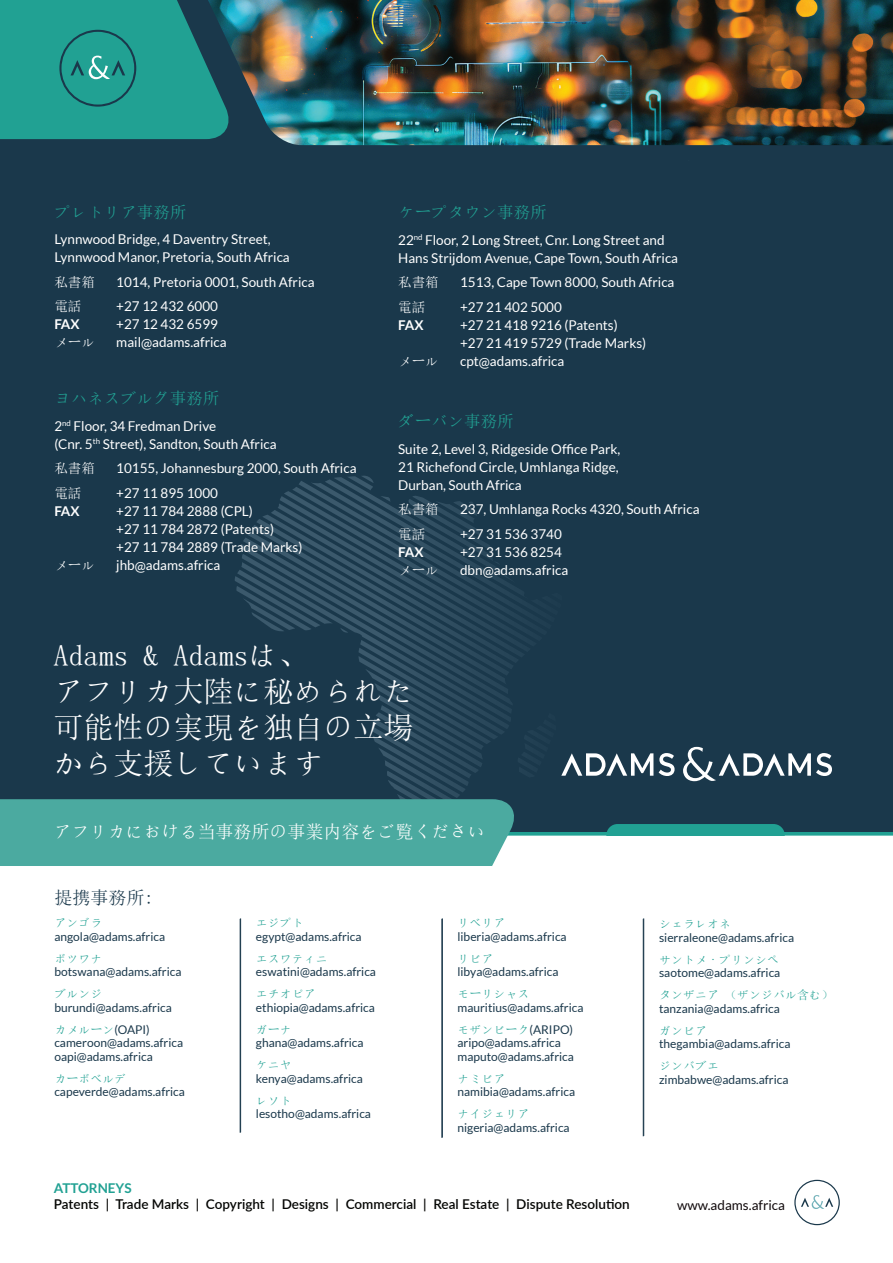
<style>
.page{position:relative;width:893px;height:1263px;background:#fff}
.page>*{position:absolute;margin:0;border:0;box-sizing:border-box;transform-origin:0 0}
.t1{font:30px/36px "Sim Sun";color:#fff}
.t2{font:18px "Sim Sun";color:#fff}
.t3{font:18px "Sim Sun";color:#1a384b}
.t4{font:16.5px "Sim Sun";color:#21a193}
.t5{font:13.5px/18px "Lato";color:#fff}
.t6{font:600 13.5px "Lato";color:#040503}
.t7{font:13.5px "Sim Sun";color:#fff}
.t8{font:13.5px "Lato";color:#110a0c}
.t9{font:700 13.5px "Lato";letter-spacing:-.035em;color:#fff}
.t10{font:700 13.5px "Lato";color:#21a193}
.t11{font:12px/22px "Lato";color:#1a384b}
.t12{font:12px "Sim Sun";color:#21a193}
.s1{font-family:"Sim Sun";color:#21a193}
.s2{font-family:"Adobe Song Std";font-weight:300}
</style>
<div class="page">
<div style="left:0;top:0;width:893px;height:833px;background:#1a384b"></div>
<hr style="left:240px;top:919px;width:1px;height:214px;background:#1a384b">
<hr style="left:442px;top:919px;width:1px;height:219px;background:#1a384b">
<svg style="left:0;top:476px;width:893px;height:390px"></svg>
<svg style="left:0;top:0;width:208px;height:139px;background:#219b8f"></svg>
<svg style="left:794px;top:1180px;width:46px;height:45px"></svg>
<img style="left:208px;top:0;width:685px;height:145px">
<hr style="left:240px;top:918px;width:1px;height:214px;background:#1a384b">
<hr style="left:442px;top:918px;width:1px;height:219px;background:#1a384b">
<hr style="left:643px;top:918px;width:1px;height:218px;background:#1a384b">
<p class="t4" style="left:54px;top:203px;width:133px">プレトリア事務所</p>
<p class="t5" style="left:54px;top:230px;width:237px">Lynnwood Bridge, 4 Daventry Street,<br>Lynnwood Manor, Pretoria, South Africa</p>
<p class="t7" style="left:54px;top:275px;width:42px">私書箱</p>
<p class="t5" style="left:116px;top:273px;width:200px">1014, Pretoria 0001, South Africa</p>
<p class="t7" style="left:54px;top:300px;width:28px">電話</p>
<p class="t5" style="left:116px;top:297px;width:103px">+27 12 432 6000</p>
<p class="t9" style="left:54px;top:317px;width:27px">FAX</p>
<p class="t5" style="left:116px;top:315px;width:103px">+27 12 432 6599</p>
<p class="t7" style="left:54px;top:336px;width:42px">メール</p>
<p class="t5" style="left:116px;top:333px;width:112px">mail@adams.africa</p>
<p class="t4" style="left:54px;top:390px;width:166px">ヨハネスブルグ事務所</p>
<p class="t5" style="left:54px;top:417px;width:224px">2<sup>nd</sup> Floor, 34 Fredman Drive<br>(Cnr. 5<sup>th</sup> Street), Sandton, South Africa</p>
<p class="t7" style="left:54px;top:462px;width:42px">私書箱</p>
<p class="t5" style="left:116px;top:459px;width:242px">10155, Johannesburg 2000, South Africa</p>
<p class="t7" style="left:54px;top:486px;width:28px">電話</p>
<p class="t5" style="left:116px;top:484px;width:103px">+27 11 895 1000</p>
<p class="t9" style="left:54px;top:503px;width:27px">FAX</p>
<p class="t5" style="left:116px;top:502px;width:188px">+27 11 784 2888 (CPL)<br>+27 11 784 2872 (Patents)<br>+27 11 784 2889 (Trade Marks)</p>
<p class="t7" style="left:54px;top:558px;width:42px">メール</p>
<p class="t5" style="left:116px;top:556px;width:106px">jhb@adams.africa</p>
<p class="t4" style="left:398px;top:204px;width:150px">ケープタウン事務所</p>
<p class="t5" style="left:398px;top:231px;width:281px">22<sup>nd</sup> Floor, 2 Long Street, Cnr. Long Street and<br>Hans Strijdom Avenue, Cape Town, South Africa</p>
<p class="t7" style="left:398px;top:275px;width:42px">私書箱</p>
<p class="t5" style="left:460px;top:273px;width:216px">1513, Cape Town 8000, South Africa</p>
<p class="t7" style="left:398px;top:300px;width:28px">電話</p>
<p class="t5" style="left:460px;top:298px;width:103px">+27 21 402 5000</p>
<p class="t9" style="left:398px;top:317px;width:27px">FAX</p>
<p class="t5" style="left:460px;top:316px;width:188px">+27 21 418 9216 (Patents)<br>+27 21 419 5729 (Trade Marks)</p>
<p class="t7" style="left:398px;top:354px;width:42px">メール</p>
<p class="t5" style="left:460px;top:352px;width:106px">cpt@adams.africa</p>
<p class="t4" style="left:398px;top:413px;width:117px">ダーバン事務所</p>
<p class="t5" style="left:398px;top:440px;width:224px">Suite 2, Level 3, Ridgeside Office Park,<br>21 Richefond Circle, Umhlanga Ridge,<br>Durban, South Africa</p>
<p class="t7" style="left:398px;top:503px;width:42px">私書箱</p>
<p class="t5" style="left:460px;top:500px;width:241px">237, Umhlanga Rocks 4320, South Africa</p>
<p class="t7" style="left:398px;top:527px;width:28px">電話</p>
<p class="t5" style="left:460px;top:525px;width:103px">+27 31 536 3740</p>
<p class="t9" style="left:398px;top:544px;width:27px">FAX</p>
<p class="t5" style="left:460px;top:543px;width:103px">+27 31 536 8254</p>
<p class="t7" style="left:398px;top:563px;width:42px">メール</p>
<p class="t5" style="left:460px;top:561px;width:110px">dbn@adams.africa</p>
<h1 class="t1" style="left:53px;top:637px;width:361px">Adams &amp; Adamsは、<br>アフリカ大陸に秘められた可能性の実現を独自の立場から支援しています</h1>
<h2 class="t2" style="left:53px;top:822px;width:433px">アフリカにおける当事務所の事業内容をご覧ください</h2>
<h2 class="t3" style="left:54px;top:889px;width:100px">提携事務所:</h2>
<p class="t12" style="left:54px;top:917px;width:49px">アンゴラ</p>
<p class="t11" style="left:54px;top:925px;width:112px">angola@adams.africa</p>
<p class="t12" style="left:54px;top:952px;width:49px">ボツワナ</p>
<p class="t11" style="left:54px;top:960px;width:129px">botswana@adams.africa</p>
<p class="t12" style="left:54px;top:988px;width:49px">ブルンジ</p>
<p class="t11" style="left:54px;top:996px;width:119px">burundi@adams.africa<span class="s1">カメルーン</span>(OAPI)</p>
<p class="t11" style="left:54px;top:1036px;width:130px;line-height:13.5px">cameroon@adams.africa oapi@adams.africa</p>
<p class="t12" style="left:54px;top:1072px;width:73px">カーボベルデ</p>
<p class="t11" style="left:54px;top:1081px;width:132px">capeverde@adams.africa</p>
<p class="t12" style="left:256px;top:917px;width:49px">エジプト</p>
<p class="t11" style="left:256px;top:925px;width:107px">egypt@adams.africa</p>
<p class="t12" style="left:256px;top:952px;width:73px">エスワティニ</p>
<p class="t11" style="left:256px;top:961px;width:122px">eswatini@adams.africa</p>
<p class="t12" style="left:256px;top:988px;width:61px">エチオピア</p>
<p class="t11" style="left:256px;top:996px;width:121px">ethiopia@adams.africa</p>
<p class="t12" style="left:256px;top:1023px;width:37px">ガーナ</p>
<p class="t11" style="left:256px;top:1032px;width:109px">ghana@adams.africa</p>
<p class="t12" style="left:256px;top:1059px;width:37px">ケニヤ</p>
<p class="t11" style="left:256px;top:1067px;width:108px">kenya@adams.africa</p>
<p class="t12" style="left:256px;top:1094px;width:37px">レソト</p>
<p class="t11" style="left:256px;top:1103px;width:117px">lesotho@adams.africa</p>
<p class="t12" style="left:457px;top:917px;width:49px">リベリア</p>
<p class="t11" style="left:457px;top:925px;width:111px">liberia@adams.africa</p>
<p class="t12" style="left:457px;top:952px;width:37px">リビア</p>
<p class="t11" style="left:457px;top:961px;width:102px">libya@adams.africa</p>
<p class="t12" style="left:457px;top:988px;width:73px">モーリシャス</p>
<p class="t11" style="left:457px;top:996px;width:128px">mauritius@adams.africa<span class="s1">モザンビーク</span>(ARIPO)</p>
<p class="t11" style="left:457px;top:1036px;width:118px;line-height:13.5px">aripo@adams.africa maputo@adams.africa</p>
<p class="t12" style="left:457px;top:1072px;width:49px">ナミビア</p>
<p class="t11" style="left:457px;top:1081px;width:119px">namibia@adams.africa</p>
<p class="t12" style="left:457px;top:1108px;width:73px">ナイジェリア</p>
<p class="t11" style="left:457px;top:1116px;width:114px">nigeria@adams.africa</p>
<p class="t12" style="left:659px;top:918px;width:73px">シェラレオネ</p>
<p class="t11" style="left:659px;top:926px;width:137px">sierraleone@adams.africa</p>
<p class="t12" style="left:659px;top:953px;width:121px">サントメ<span class="s2">・</span>プリンシペ</p>
<p class="t11" style="left:659px;top:962px;width:123px">saotome@adams.africa</p>
<p class="t12" style="left:659px;top:989px;width:175px">タンザニア （ザンジバル含む）</p>
<p class="t11" style="left:659px;top:997px;width:122px">tanzania@adams.africa</p>
<p class="t12" style="left:659px;top:1024px;width:49px">ガンビア</p>
<p class="t11" style="left:659px;top:1033px;width:133px">thegambia@adams.africa</p>
<p class="t12" style="left:659px;top:1060px;width:61px">ジンバブエ</p>
<p class="t11" style="left:659px;top:1068px;width:131px">zimbabwe@adams.africa</p>
<p class="t10" style="left:54px;top:1180px;width:79px">ATTORNEYS</p>
<p class="t6" style="left:54px;top:1194px;width:577px">Patents | Trade Marks | Copyright | Designs | Commercial | Real Estate | Dispute Resolution</p>
<p class="t8" style="left:677px;top:1197px;width:109px">www.adams.africa</p>
</div>
